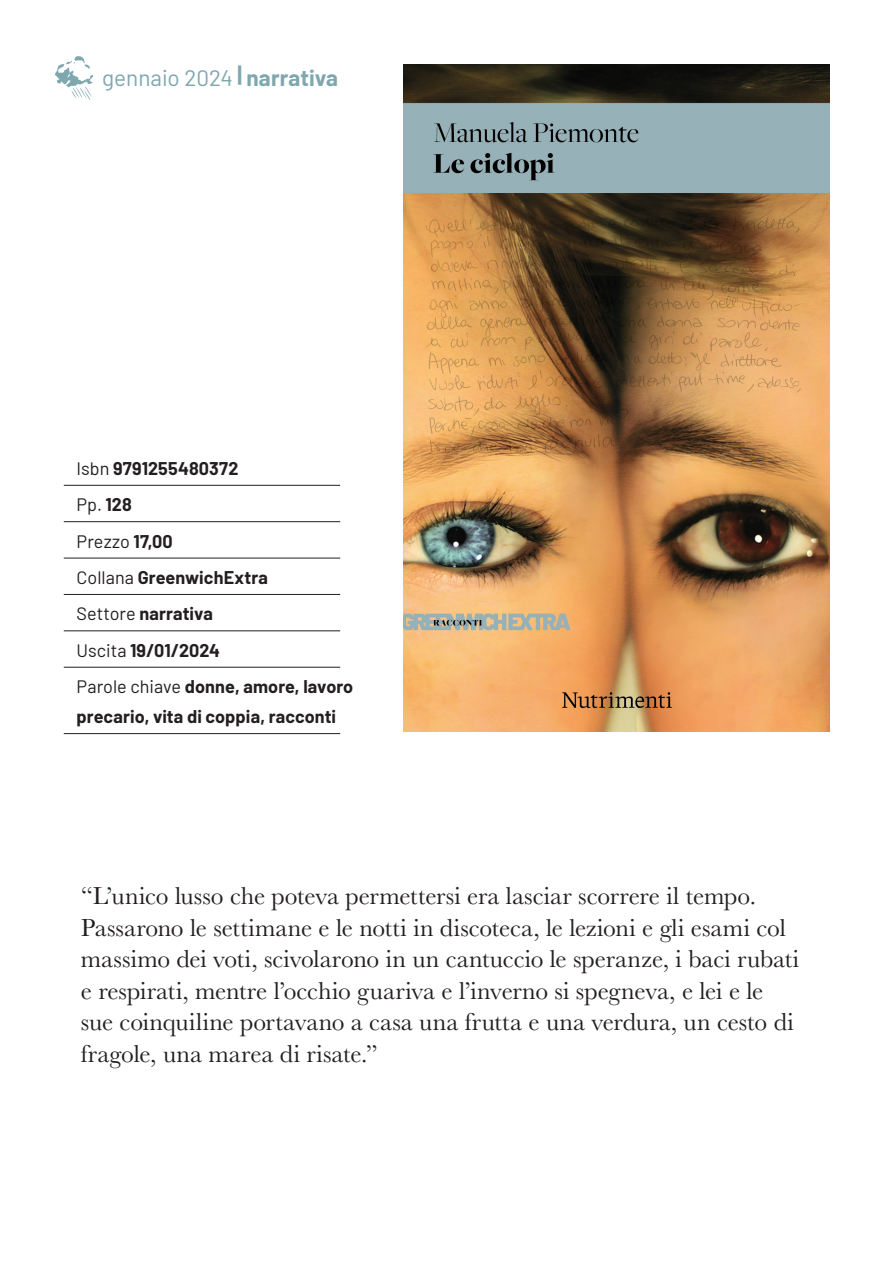
<style>
.page{position:relative;width:893px;height:1263px;background:#fff}
.page>*{position:absolute;margin:0;border:0;box-sizing:border-box;transform-origin:0 0}
.t1{font:25.5px/31.5px "Baskerville";color:#231f20}
.intestazione_mese_settore{font:22.5px "Barlow";color:#7ea7ae}
.pp_prezzo_ecc{font:700 18px/30px "Barlow";letter-spacing:.005em;color:#231f20}
.pp_prezzo_ecc-2{font:18px "Barlow";letter-spacing:.005em;color:#231f20}
.s1{font-weight:700}
.s2{font-weight:400}
</style>
<div class="page">
<img style="left:55px;top:56px;width:39px;height:43px">
<hr style="left:64px;top:485px;width:276px;height:1px;background:#231f20">
<hr style="left:64px;top:521px;width:276px;height:1px;background:#231f20">
<hr style="left:64px;top:558px;width:276px;height:1px;background:#231f20">
<hr style="left:64px;top:594px;width:276px;height:1px;background:#231f20">
<hr style="left:64px;top:631px;width:276px;height:1px;background:#231f20">
<hr style="left:64px;top:667px;width:276px;height:1px;background:#231f20">
<hr style="left:64px;top:733px;width:276px;height:1px;background:#231f20">
<img style="left:404px;top:64px;width:425px;height:667px">
<p class="intestazione_mese_settore" style="left:102px;top:62px;width:238px">gennaio 2024 <span class="s1">| narrativa</span></p>
<p class="pp_prezzo_ecc" style="left:77px;top:452px;width:163px"><span class="s2">Isbn</span> 9791255480372</p>
<p class="pp_prezzo_ecc-2" style="left:77px;top:492px;width:57px">Pp. <span class="s1">128</span></p>
<p class="pp_prezzo_ecc-2" style="left:77px;top:528px;width:98px">Prezzo <span class="s1">17,00</span></p>
<p class="pp_prezzo_ecc" style="left:77px;top:561px;width:193px"><span class="s2">Collana</span> GreenwichExtra</p>
<p class="pp_prezzo_ecc" style="left:77px;top:597px;width:138px"><span class="s2">Settore</span> narrativa</p>
<p class="pp_prezzo_ecc" style="left:77px;top:634px;width:145px"><span class="s2">Uscita</span> 19/01/2024</p>
<p class="pp_prezzo_ecc" style="left:77px;top:670px;width:278px"><span class="s2">Parole chiave</span> donne, amore, lavoro precario, vita di coppia, racconti</p>
<p class="t1" style="left:81px;top:880px;width:720px">“L’unico lusso che poteva permettersi era lasciar scorrere il tempo.<br>Passarono le settimane e le notti in discoteca, le lezioni e gli esami col massimo dei voti, scivolarono in un cantuccio le speranze, i baci rubati e respirati, mentre l’occhio guariva e l’inverno si spegneva, e lei e le sue coinquiline portavano a casa una frutta e una verdura, un cesto di fragole, una marea di risate.”</p>
</div>
